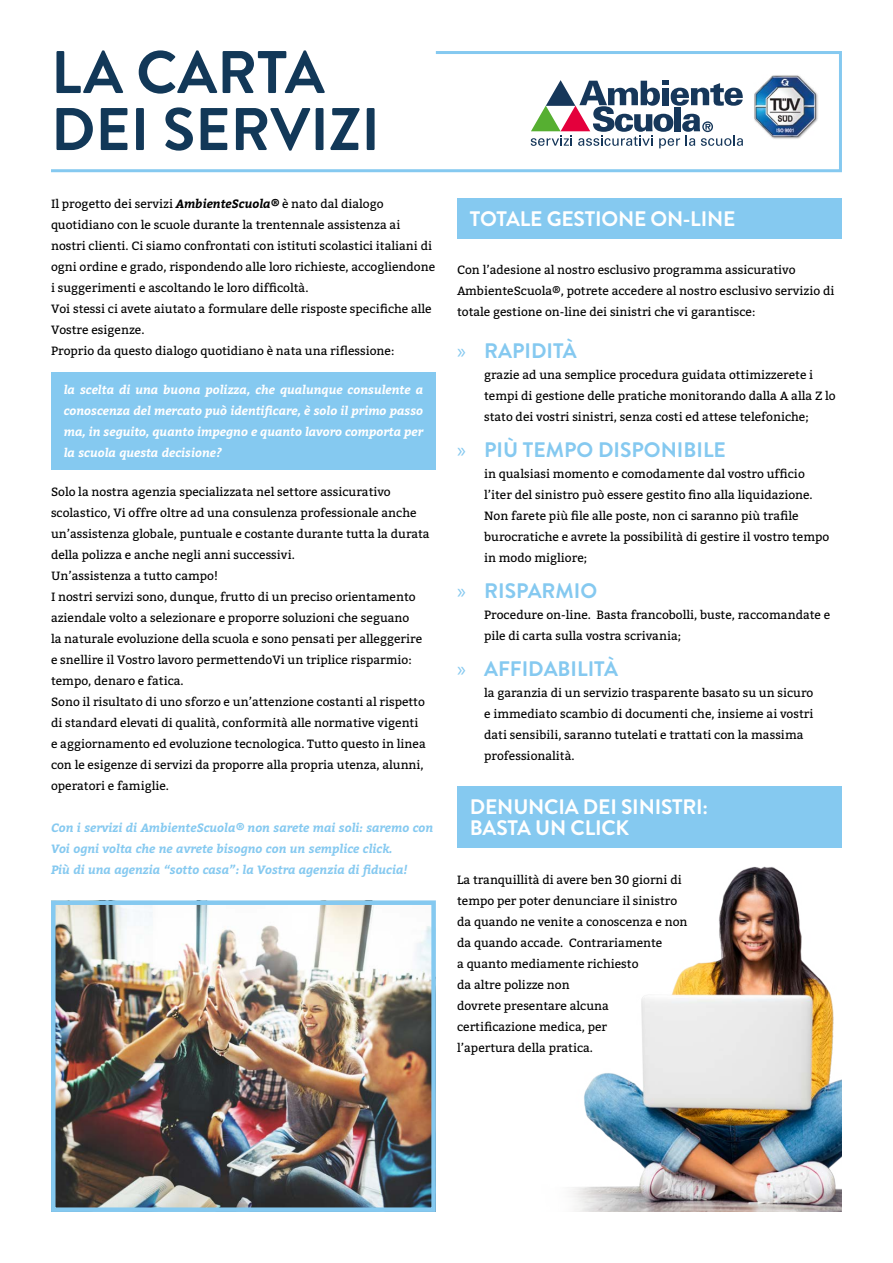
<style>
.page{position:relative;width:893px;height:1263px;background:#fff}
.page>*{position:absolute;margin:0;border:0;box-sizing:border-box;transform-origin:0 0}
.t1{font:700 60px "Brandon Grotesque";color:#123858}
.t2{font:700 21px "Brandon Grotesque";letter-spacing:-.01em;color:#fff}
.t3{font:700 21px "Brandon Grotesque";color:#85c9f0}
.t4{font:12px/21px "Bitter";color:#000}
.t5{font:italic 700 12px/21px "Bitter";color:#fff;text-align:justify}
.t6{font:italic 700 12px/21px "Bitter";color:#85c9f0}
.s1{font-weight:700;font-style:italic}
.s2{font-family:"Myriad Pro";font-weight:400}
</style>
<div class="page">
<img style="left:573px;top:867px;width:269px;height:345px">
<svg style="left:51px;top:51px;width:791px;height:122px"></svg>
<div style="left:51px;top:372px;width:385px;height:98px;background:#85c9f0"></div>
<img style="left:56px;top:905px;width:375px;height:302px">
<div style="left:51px;top:900px;width:385px;height:312px;border:4px solid #85c9f0"></div>
<svg style="left:531px;top:80px;width:212px;height:68px"></svg>
<img style="left:754px;top:75px;width:65px;height:65px">
<div style="left:457px;top:199px;width:385px;height:40px;background:#85c9f0"></div>
<div style="left:457px;top:787px;width:385px;height:61px;background:#85c9f0"></div>
<p class="t1" style="left:51px;top:30px;width:275px">LA CARTA</p>
<p class="t1" style="left:51px;top:87px;width:330px">DEI SERVIZI</p>
<p class="t4" style="left:51px;top:193px;width:386px">Il progetto dei servizi <span class="s1">AmbienteScuola®</span> è nato dal dialogo quotidiano con le scuole durante la trentennale assistenza ai nostri clienti. Ci siamo confrontati con istituti scolastici italiani di ogni ordine e grado, rispondendo alle loro richieste, accogliendone i suggerimenti e ascoltando le loro difficoltà.</p>
<p class="t4" style="left:51px;top:298px;width:382px">Voi stessi ci avete aiutato a formulare delle risposte specifiche alle<br>Vostre esigenze.</p>
<p class="t4" style="left:51px;top:340px;width:345px">Proprio da questo dialogo quotidiano è nata una riflessione:</p>
<p class="t5" style="left:64px;top:380px;width:361px">la scelta di una buona polizza, che qualunque consulente a conoscenza del mercato può identificare, è solo il primo passo ma, in seguito, quanto impegno e quanto lavoro comporta per la scuola questa decisione?</p>
<p class="t4" style="left:51px;top:482px;width:380px">Solo la nostra agenzia specializzata nel settore assicurativo scolastico, Vi offre oltre ad una consulenza professionale anche un’assistenza globale, puntuale e costante durante tutta la durata della polizza e anche negli anni successivi.</p>
<p class="t4" style="left:51px;top:566px;width:168px">Un’assistenza a tutto campo!</p>
<p class="t4" style="left:51px;top:587px;width:373px">I nostri servizi sono, dunque, frutto di un preciso orientamento aziendale volto a selezionare e proporre soluzioni che seguano la naturale evoluzione della scuola e sono pensati per alleggerire e snellire il Vostro lavoro permettendoVi un triplice risparmio: tempo, denaro e fatica.</p>
<p class="t4" style="left:51px;top:692px;width:376px">Sono il risultato di uno sforzo e un’attenzione costanti al rispetto di standard elevati di qualità, conformità alle normative vigenti e aggiornamento ed evoluzione tecnologica. Tutto questo in linea con le esigenze di servizi da proporre alla propria utenza, alunni, operatori e famiglie.</p>
<p class="t6" style="left:51px;top:818px;width:384px">Con i servizi di AmbienteScuola® non sarete mai soli: saremo con<br>Voi ogni volta che ne avrete bisogno con un semplice click.</p>
<p class="t6" style="left:51px;top:860px;width:358px">Più di una agenzia “sotto casa”: la Vostra agenzia di fiducia!</p>
<p class="t2" style="left:470px;top:204px;width:267px">TOTALE GESTIONE ON-LINE</p>
<p class="t4" style="left:457px;top:260px;width:379px">Con l’adesione al nostro esclusivo programma assicurativo<br>AmbienteScuola®, potrete accedere al nostro esclusivo servizio di totale gestione on-line dei sinistri che vi garantisce:</p>
<p class="t3" style="left:457px;top:336px;width:121px"><span class="s2">»</span> RAPIDITÀ</p>
<p class="t4" style="left:484px;top:365px;width:353px">grazie ad una semplice procedura guidata ottimizzerete i tempi di gestione delle pratiche monitorando dalla A alla Z lo stato dei vostri sinistri, senza costi ed attese telefoniche;</p>
<p class="t3" style="left:457px;top:435px;width:270px"><span class="s2">»</span> PIÙ TEMPO DISPONIBILE</p>
<p class="t4" style="left:484px;top:464px;width:347px">in qualsiasi momento e comodamente dal vostro ufficio l’iter del sinistro può essere gestito fino alla liquidazione.<br>Non farete più file alle poste, non ci saranno più trafile burocratiche e avrete la possibilità di gestire il vostro tempo in modo migliore;</p>
<p class="t3" style="left:457px;top:576px;width:142px"><span class="s2">»</span> RISPARMIO</p>
<p class="t4" style="left:484px;top:605px;width:348px">Procedure on-line. Basta francobolli, buste, raccomandate e pile di carta sulla vostra scrivania;</p>
<p class="t3" style="left:457px;top:654px;width:162px"><span class="s2">»</span> AFFIDABILITÀ</p>
<p class="t4" style="left:484px;top:683px;width:331px">la garanzia di un servizio trasparente basato su un sicuro e immediato scambio di documenti che, insieme ai vostri dati sensibili, saranno tutelati e trattati con la massima professionalità.</p>
<p class="t2" style="left:470px;top:792px;width:240px">DENUNCIA DEI SINISTRI:</p>
<p class="t2" style="left:470px;top:813px;width:161px">BASTA UN CLICK</p>
<p class="t4" style="left:457px;top:869px;width:232px">La tranquillità di avere ben 30 giorni di tempo per poter denunciare il sinistro da quando ne venite a conoscenza e non da quando accade. Contrariamente<br>a quanto mediamente richiesto<br>da altre polizze non<br>dovrete presentare alcuna certificazione medica, per<br>l’apertura della pratica.</p>
</div>
